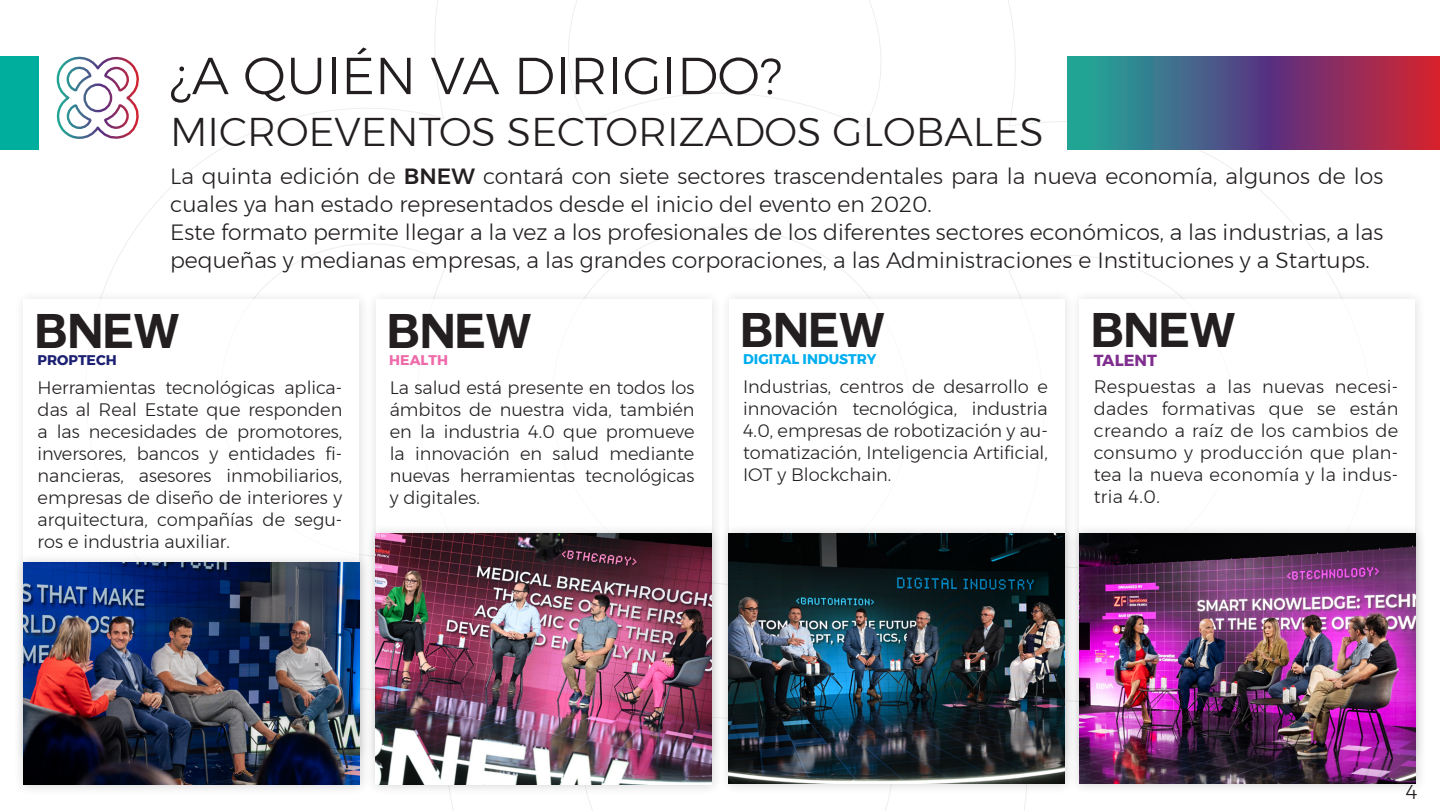
<style>
.page{position:relative;width:1440px;height:811px;background:#fff}
.page>*{position:absolute;margin:0;border:0;box-sizing:border-box;transform-origin:0 0}
.t1{font:300 52px "Montserrat";color:#231f20}
.t2{font:700 47.6px "Couture";color:#231f20}
.t3{font:300 40px "Montserrat";color:#231f20}
.t4{font:300 22px/28px "Montserrat";color:#231f20}
.t5{font:300 20px "Montserrat";color:#231f20}
.t6{font:300 18px/22px "Montserrat";color:#231f20;text-align:justify}
.t7{font:700 16px "Montserrat";color:#802d90}
.t8{font:700 14px "Montserrat";color:#00aeef}
.t9{font:700 14px "Montserrat";color:#1c2072}
.t10{font:700 14px "Montserrat";color:#ee6aa9}
.s1{font-weight:500}
</style>
<div class="page">
<div style="left:13px;top:289px;width:358px;height:477px;background:#f9f9f9"></div>
<div style="left:23px;top:299px;width:336px;height:455px;background:#fff"></div>
<div style="left:13px;top:552px;width:358px;height:244px;background:#231f20;opacity:.2"></div>
<img style="left:23px;top:562px;width:336px;height:222px">
<img style="left:56px;top:56px;width:83px;height:83px">
<svg style="left:1068px;top:57px;width:372px;height:93px;background:#655174"></svg>
<div style="left:0;top:57px;width:38px;height:93px;background:#00ae9e"></div>
<div style="left:365px;top:289px;width:358px;height:477px;background:#fafafa"></div>
<div style="left:376px;top:299px;width:335px;height:455px;background:#fff"></div>
<div style="left:365px;top:523px;width:358px;height:273px;background:#231f20;opacity:.2"></div>
<img style="left:376px;top:533px;width:335px;height:251px">
<div style="left:719px;top:288px;width:358px;height:477px;background:#f9f9f9"></div>
<div style="left:729px;top:299px;width:336px;height:454px;background:#fff"></div>
<div style="left:719px;top:523px;width:358px;height:272px;background:#231f20;opacity:.2"></div>
<img style="left:729px;top:533px;width:336px;height:250px">
<div style="left:1070px;top:289px;width:357px;height:476px;background:#f9f9f9"></div>
<div style="left:1080px;top:299px;width:335px;height:454px;background:#fff"></div>
<div style="left:1069px;top:523px;width:358px;height:272px;background:#231f20;opacity:.2"></div>
<img style="left:1080px;top:533px;width:335px;height:250px">
<p class="t1" style="left:170px;top:37px;width:613px">¿A QUIÉN VA DIRIGIDO?</p>
<p class="t3" style="left:170px;top:102px;width:875px">MICROEVENTOS SECTORIZADOS GLOBALES</p>
<p class="t4" style="left:170px;top:162px;width:1215px">La quinta edición de <span class="s1">BNEW</span> contará con siete sectores trascendentales para la nueva economía, algunos de los cuales ya han estado representados desde el inicio del evento en 2020.</p>
<p class="t4" style="left:170px;top:218px;width:1215px">Este formato permite llegar a la vez a los profesionales de los diferentes sectores económicos, a las industrias, a las pequeñas y medianas empresas, a las grandes corporaciones, a las Administraciones e Instituciones y a Startups.</p>
<h2 class="t2" style="left:34px;top:309px;width:146px">BNEW</h2>
<p class="t9" style="left:38px;top:349px;width:81px">PROPTECH</p>
<p class="t6" style="left:38px;top:376px;width:306px">Herramientas tecnológicas aplica&shy;das al Real Estate que responden a las necesidades de promotores, inversores, bancos y entidades fi&shy;nancieras, asesores inmobiliarios, empresas de diseño de interiores y arquitectura, compañías de segu&shy;ros e industria auxiliar.</p>
<h2 class="t2" style="left:386px;top:309px;width:146px">BNEW</h2>
<p class="t10" style="left:389px;top:349px;width:60px">HEALTH</p>
<p class="t6" style="left:390px;top:376px;width:306px">La salud está presente en todos los ámbitos de nuestra vida, también en la industria 4.0 que promueve la innovación en salud mediante nuevas herramientas tecnológicas y digitales.</p>
<h2 class="t2" style="left:740px;top:308px;width:146px">BNEW</h2>
<p class="t8" style="left:743px;top:348px;width:135px">DIGITAL INDUSTRY</p>
<p class="t6" style="left:743px;top:375px;width:306px">Industrias, centros de desarrollo e innovación tecnológica, industria 4.0, empresas de robotización y au&shy;tomatización, Inteligencia Artificial, IOT y Blockchain.</p>
<h2 class="t2" style="left:1090px;top:308px;width:146px">BNEW</h2>
<p class="t7" style="left:1094px;top:348px;width:65px">TALENT</p>
<p class="t6" style="left:1094px;top:375px;width:306px">Respuestas a las nuevas necesi&shy;dades formativas que se están creando a raíz de los cambios de consumo y producción que plan&shy;tea la nueva economía y la indus&shy;tria 4.0.</p>
<p class="t5" style="left:1406px;top:777px;width:13px">4</p>
</div>
